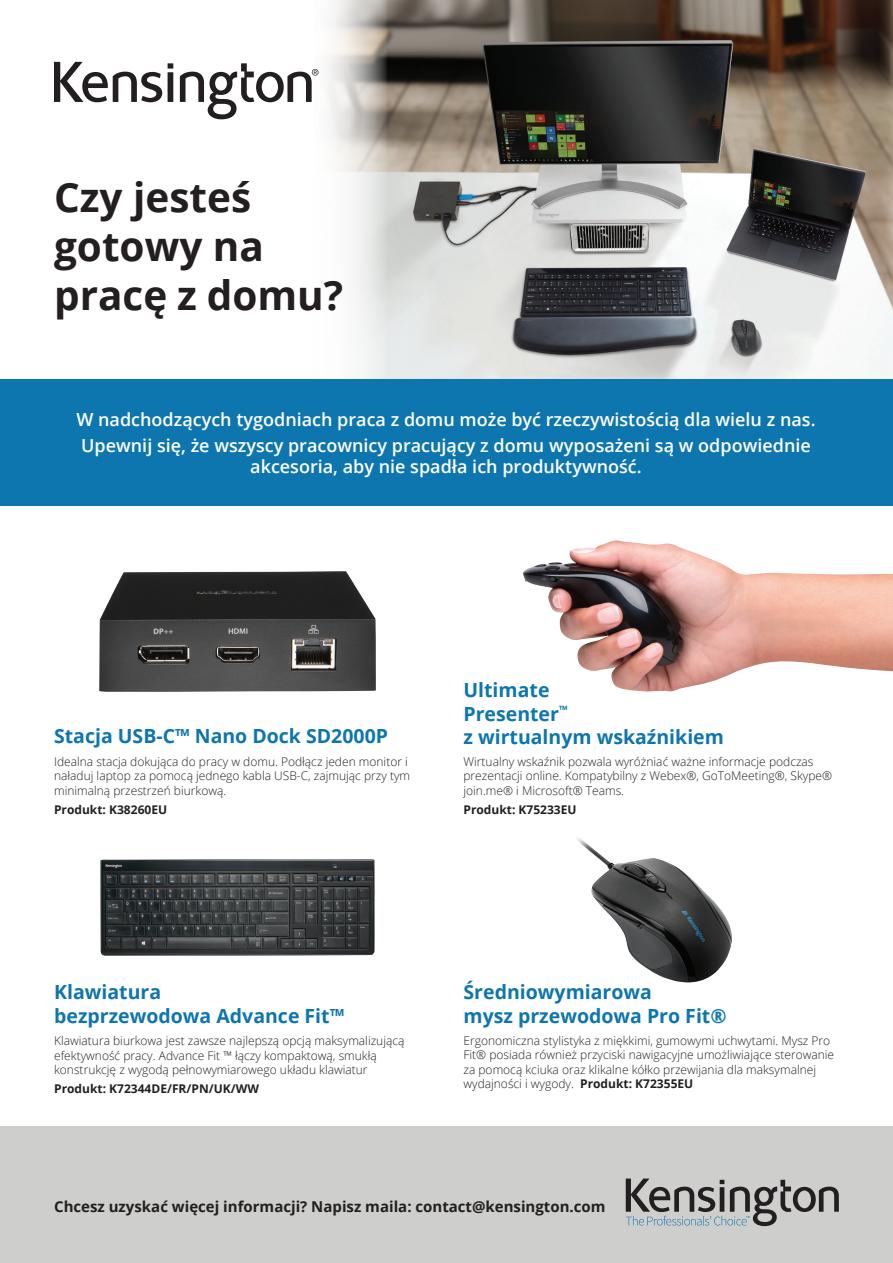
<style>
.page{position:relative;width:893px;height:1263px;background:#fff}
.page>*{position:absolute;margin:0;border:0;box-sizing:border-box;transform-origin:0 0}
.t1{font:700 40.5px/48.6px "Open Sans";color:#231f20}
.t2{font:700 19.5px/23.4px "Open Sans";color:#0e76ae}
.t3{font:600 18px/21.6px "Open Sans";color:#fff;text-align:center}
.t4{font:700 15px "Open Sans";color:#231f20}
.t5{font:300 12px/14.4px "Open Sans";color:#231f20}
.t6{font:700 12px "Open Sans";color:#231f20}
.s1{font-weight:700}
</style>
<div class="page">
<img style="left:387px;top:0;width:506px;height:379px">
<svg style="left:218px;top:0;width:169px;height:379px"></svg>
<svg style="left:54px;top:62px;width:264px;height:57px"></svg>
<div style="left:0;top:379px;width:893px;height:127px;background:#0e76ae"></div>
<img style="left:100px;top:859px;width:275px;height:97px">
<img style="left:523px;top:540px;width:370px;height:152px">
<img style="left:99px;top:571px;width:277px;height:121px">
<img style="left:577px;top:838px;width:155px;height:144px">
<div style="left:0;top:1127px;width:893px;height:136px;background:#cececd"></div>
<svg style="left:626px;top:1178px;width:213px;height:48px"></svg>
<p class="t1" style="left:54px;top:172px;width:291px">Czy jesteś gotowy na pracę z domu?</p>
<p class="t3" style="left:76px;top:408px;width:741px">W nadchodzących tygodniach praca z domu może być rzeczywistością dla wielu z nas.</p>
<p class="t3" style="left:81px;top:434px;width:731px">Upewnij się, że wszyscy pracownicy pracujący z domu wyposażeni są w odpowiednie akcesoria, aby nie spadła ich produktywność.</p>
<p class="t2" style="left:54px;top:724px;width:335px">Stacja USB-C™ Nano Dock SD2000P</p>
<p class="t5" style="left:54px;top:754px;width:358px">Idealna stacja dokująca do pracy w domu. Podłącz jeden monitor i naładuj laptop za pomocą jednego kabla USB-C, zajmując przy tym minimalną przestrzeń biurkową.</p>
<p class="t6" style="left:54px;top:801px;width:115px">Produkt: K38260EU</p>
<p class="t2" style="left:463px;top:678px;width:262px">Ultimate<br>Presenter<sup>™<br></sup>z wirtualnym wskaźnikiem</p>
<p class="t5" style="left:463px;top:754px;width:370px">Wirtualny wskaźnik pozwala wyróżniać ważne informacje podczas prezentacji online. Kompatybilny z Webex®, GoToMeeting®, Skype® join.me® i Microsoft® Teams.</p>
<p class="t6" style="left:463px;top:801px;width:115px">Produkt: K75233EU</p>
<p class="t2" style="left:54px;top:980px;width:292px">Klawiatura<br>bezprzewodowa Advance Fit™</p>
<p class="t5" style="left:54px;top:1033px;width:352px">Klawiatura biurkowa jest zawsze najlepszą opcją maksymalizującą efektywność pracy. Advance Fit ™ łączy kompaktową, smukłą konstrukcję z wygodą pełnowymiarowego układu klawiatur</p>
<p class="t6" style="left:54px;top:1080px;width:206px">Produkt: K72344DE/FR/PN/UK/WW</p>
<p class="t2" style="left:464px;top:980px;width:265px">Średniowymiarowa<br>mysz przewodowa Pro Fit®</p>
<p class="t5" style="left:463px;top:1033px;width:372px">Ergonomiczna stylistyka z miękkimi, gumowymi uchwytami. Mysz Pro Fit® posiada również przyciski nawigacyjne umożliwiające sterowanie za pomocą kciuka oraz klikalne kółko przewijania dla maksymalnej wydajności i wygody. <span class="s1">Produkt: K72355EU</span></p>
<p class="t4" style="left:54px;top:1196px;width:553px">Chcesz uzyskać więcej informacji? Napisz maila: contact@kensington.com</p>
</div>
